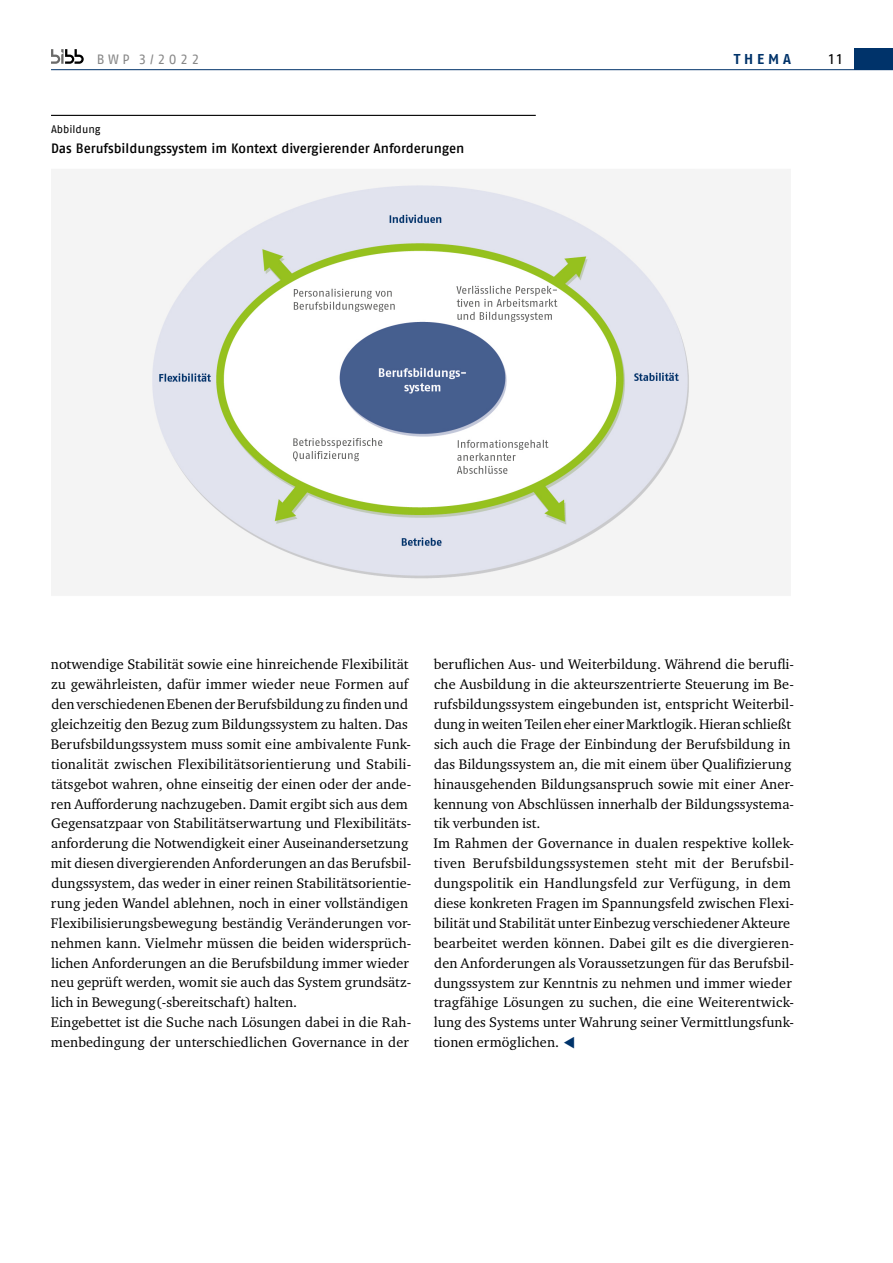
<style>
.page{position:relative;width:893px;height:1263px;background:#fff}
.page>*{position:absolute;margin:0;border:0;box-sizing:border-box;transform-origin:0 0}
.t1{font:15px "Fago Pro";color:#000}
.t2{font:14.25px/20px "Charter ITC Pro";letter-spacing:.005em;color:#000}
.t3{font:700 14.25px "Fago Pro";letter-spacing:.27em;color:#00336a}
.t4{font:500 13.5px "Fago Pro";letter-spacing:-.005em;color:#000}
.t5{font:13.5px "Fago Pro";letter-spacing:.26em;color:#878787}
.t6{font:10.8px "Fago Pro";color:#000}
</style>
<div class="page">
<hr style="left:51px;top:69px;width:842px;height:1px;background:#00336a">
<hr style="left:51px;top:115px;width:485px;height:1px;background:#000">
<svg style="left:51px;top:49px;width:33px;height:15px"></svg>
<div style="left:855px;top:48px;width:38px;height:22px;background:#00336a"></div>
<img style="left:51px;top:169px;width:739px;height:426px">
<p class="t5" style="left:97px;top:51px;width:104px">BWP 3/2022</p>
<p class="t3" style="left:734px;top:50px;width:59px">THEMA</p>
<p class="t1" style="left:829px;top:50px;width:14px">11</p>
<p class="t6" style="left:51px;top:122px;width:51px">Abbildung</p>
<p class="t4" style="left:51px;top:140px;width:415px">Das Berufsbildungssystem im Kontext divergierender Anforderungen</p>
<p class="t2" style="left:51px;top:654px;width:362px">notwendige Stabilität sowie eine hinreichende Flexibilität zu gewährleisten, dafür immer wieder neue Formen auf den verschiedenen Ebenen der Berufsbildung zu fnden und gleichzeitig den Bezug zum Bildungssystem zu halten. Das Berufsbildungssystem muss somit eine ambivalente Funk&shy;tionalität zwischen Flexibilitätsorientierung und Stabili&shy;tätsgebot wahren, ohne einseitig der einen oder der ande&shy;ren Auforderung nachzugeben. Damit ergibt sich aus dem Gegensatzpaar von Stabilitätserwartung und Flexibilitäts&shy;anforderung die Notwendigkeit einer Auseinandersetzung mit diesen divergierenden Anforderungen an das Berufsbil&shy;dungssystem, das weder in einer reinen Stabilitätsorientie&shy;rung jeden Wandel ablehnen, noch in einer vollständigen Flexibilisierungsbewegung beständig Veränderungen vor&shy;nehmen kann. Vielmehr müssen die beiden widersprüch&shy;lichen Anforderungen an die Berufsbildung immer wieder neu geprüft werden, womit sie auch das System grundsätz&shy;lich in Bewegung(-sbereitschaft) halten.<br>Eingebettet ist die Suche nach Lösungen dabei in die Rah&shy;menbedingung der unterschiedlichen Governance in der</p>
<p class="t2" style="left:433px;top:654px;width:362px">berufichen Aus- und Weiterbildung. Während die berufi&shy;che Ausbildung in die akteurszentrierte Steuerung im Be&shy;rufsbildungssystem eingebunden ist, entspricht Weiterbil&shy;dung in weiten Teilen eher einer Marktlogik. Hieran schließt sich auch die Frage der Einbindung der Berufsbildung in das Bildungssystem an, die mit einem über Qualifzierung hinausgehenden Bildungsanspruch sowie mit einer Aner&shy;kennung von Abschlüssen innerhalb der Bildungssystema&shy;tik verbunden ist.<br>Im Rahmen der Governance in dualen respektive kollek&shy;tiven Berufsbildungssystemen steht mit der Berufsbil&shy;dungspolitik ein Handlungsfeld zur Verfügung, in dem diese konkreten Fragen im Spannungsfeld zwischen Flexi&shy;bilität und Stabilität unter Einbezug verschiedener Akteure bearbeitet werden k önnen. Dabei gilt es die divergieren&shy;den Anforderungen als Voraussetzungen für das Berufsbil&shy;dungssystem zur Kenntnis zu nehmen und immer wieder tragfähige Lösungen zu suchen, die eine Weiterentwick&shy;lung des Systems unter Wahrung seiner Vermittlungsfunk&shy;tionen ermöglichen.</p>
</div>
